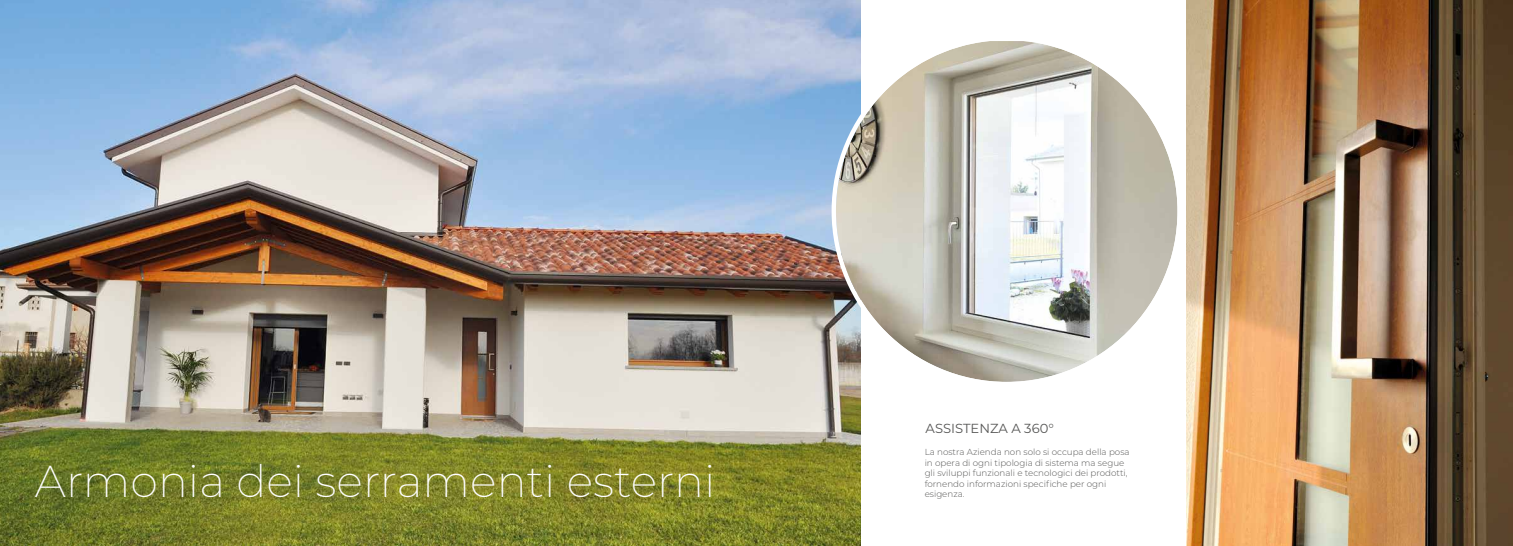
<style>
.page{position:relative;width:1513px;height:546px;background:#fff}
.page>*{position:absolute;margin:0;border:0;box-sizing:border-box;transform-origin:0 0}
.t1{font:200 44.62px "Montserrat";color:#fff}
.t2{font:13.12px "Montserrat";color:#575756}
.t3{font:300 8.75px/10.5px "Montserrat";color:#575756}
</style>
<div class="page">
<img style="left:0;top:0;width:861px;height:546px">
<img style="left:1187px;top:0;width:326px;height:546px">
<img style="left:836px;top:41px;width:341px;height:341px">
<h1 class="t1" style="left:35px;top:451px;width:682px">Armonia dei serramenti esterni</h1>
<h2 class="t2" style="left:926px;top:419px;width:130px">ASSISTENZA A 360°</h2>
<p class="t3" style="left:925px;top:446px;width:206px">La nostra Azienda non solo si occupa della posa in opera di ogni tipologia di sistema ma segue gli sviluppi funzionali e tecnologici dei prodotti, fornendo informazioni specifiche per ogni esigenza.</p>
</div>
